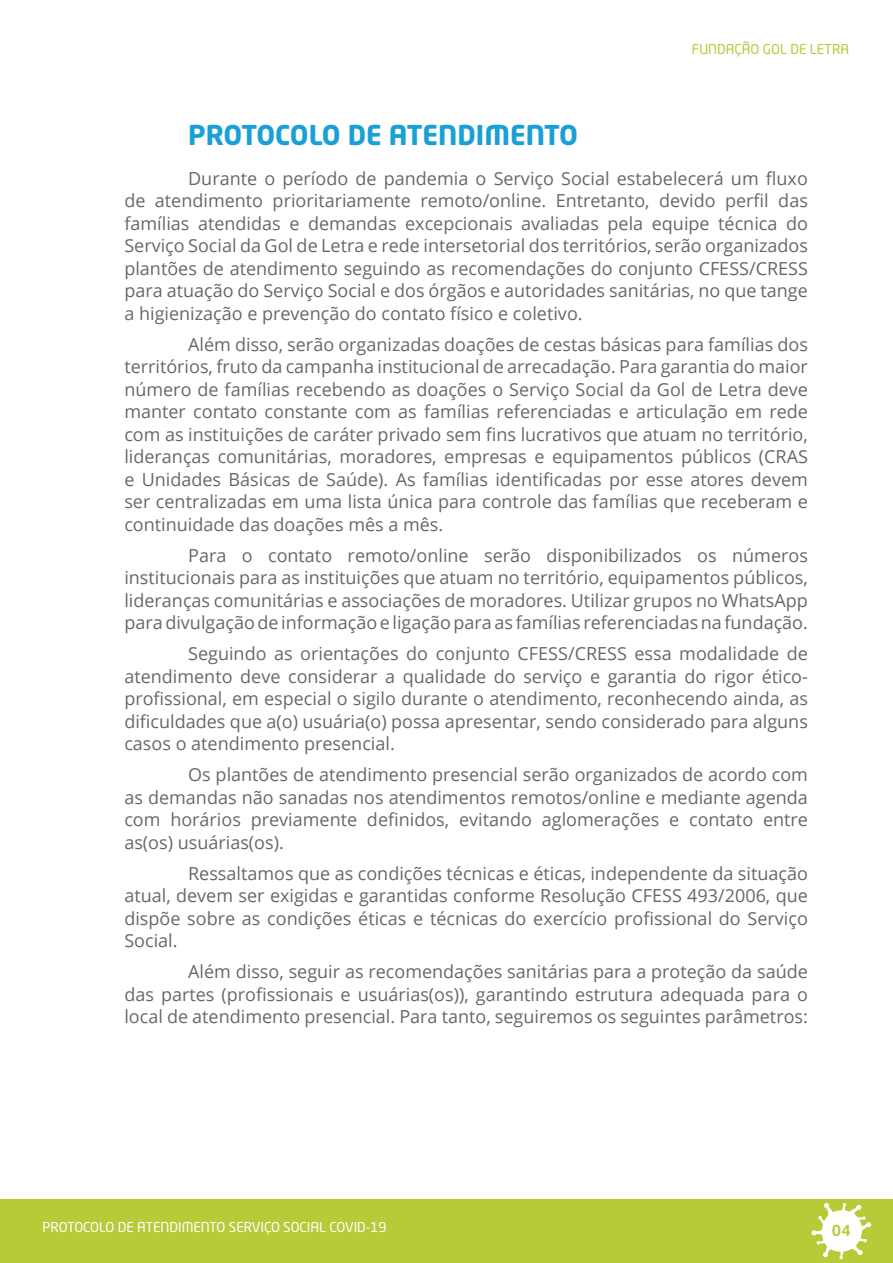
<style>
.page{position:relative;width:893px;height:1263px;background:#fff}
.page>*{position:absolute;margin:0;border:0;box-sizing:border-box;transform-origin:0 0}
.TITULOS{font:700 27px "Neo Tech Std";color:#19a0d7}
.Texto{font:18px/22.5px "Open Sans";color:#666868;text-align:justify}
.t1{font:500 15px "Neo Tech Std";color:#b8ca38}
.t2{font:13.5px "Neo Tech Std";color:#fff}
.t3{font:13.5px "Neo Tech Std";color:#b8ca38}
</style>
<div class="page">
<div style="left:0;top:1199px;width:893px;height:64px;background:#b8ca38"></div>
<svg style="left:811px;top:1203px;width:60px;height:56px"></svg>
<p class="t3" style="left:692px;top:41px;width:159px">FUNDAÇÃO GOL DE LETRA</p>
<p class="TITULOS" style="left:188px;top:118px;width:391px">PROTOCOLO DE ATENDIMENTO</p>
<p class="Texto" style="left:124px;top:166px;width:685px;text-indent:64px">Durante o período de pandemia o Serviço Social estabelecerá um fluxo de atendimento prioritariamente remoto/online. Entretanto, devido perfil das famílias atendidas e demandas excepcionais avaliadas pela equipe técnica do Serviço Social da Gol de Letra e rede intersetorial dos territórios, serão organizados plantões de atendimento seguindo as recomendações do conjunto CFESS/CRESS para atuação do Serviço Social e dos órgãos e autoridades sanitárias, no que tange a higienização e prevenção do contato físico e coletivo.</p>
<p class="Texto" style="left:124px;top:332px;width:685px;text-indent:64px">Além disso, serão organizadas doações de cestas básicas para famílias dos territórios, fruto da campanha institucional de arrecadação. Para garantia do maior número de famílias recebendo as doações o Serviço Social da Gol de Letra deve manter contato constante com as famílias referenciadas e articulação em rede com as instituições de caráter privado sem fins lucrativos que atuam no território, lideranças comunitárias, moradores, empresas e equipamentos públicos (CRAS e Unidades Básicas de Saúde). As famílias identificadas por esse atores devem ser centralizadas em uma lista única para controle das famílias que receberam e continuidade das doações mês a mês.</p>
<p class="Texto" style="left:124px;top:543px;width:685px;text-indent:64px">Para o contato remoto/online serão disponibilizados os números institucionais para as instituições que atuam no território, equipamentos públicos, lideranças comunitárias e associações de moradores. Utilizar grupos no WhatsApp para divulgação de informação e ligação para as famílias referenciadas na fundação.</p>
<p class="Texto" style="left:124px;top:642px;width:685px;text-indent:64px">Seguindo as orientações do conjunto CFESS/CRESS essa modalidade de atendimento deve considerar a qualidade do serviço e garantia do rigor ético&shy;profissional, em especial o sigilo durante o atendimento, reconhecendo ainda, as dificuldades que a(o) usuária(o) possa apresentar, sendo considerado para alguns casos o atendimento presencial.</p>
<p class="Texto" style="left:124px;top:763px;width:685px;text-indent:64px">Os plantões de atendimento presencial serão organizados de acordo com as demandas não sanadas nos atendimentos remotos/online e mediante agenda com horários previamente definidos, evitando aglomerações e contato entre as(os) usuárias(os).</p>
<p class="Texto" style="left:124px;top:861px;width:685px;text-indent:64px">Ressaltamos que as condições técnicas e éticas, independente da situação atual, devem ser exigidas e garantidas conforme Resolução CFESS 493/2006, que dispõe sobre as condições éticas e técnicas do exercício profissional do Serviço Social.</p>
<p class="Texto" style="left:124px;top:960px;width:685px;text-indent:64px">Além disso, seguir as recomendações sanitárias para a proteção da saúde das partes (profissionais e usuárias(os)), garantindo estrutura adequada para o local de atendimento presencial. Para tanto, seguiremos os seguintes parâmetros:</p>
<p class="t2" style="left:43px;top:1219px;width:346px">PROTOCOLO DE ATENDIMENTO SERVIÇO SOCIAL COVID-19</p>
<p class="t1" style="left:832px;top:1221px;width:20px">04</p>
</div>
